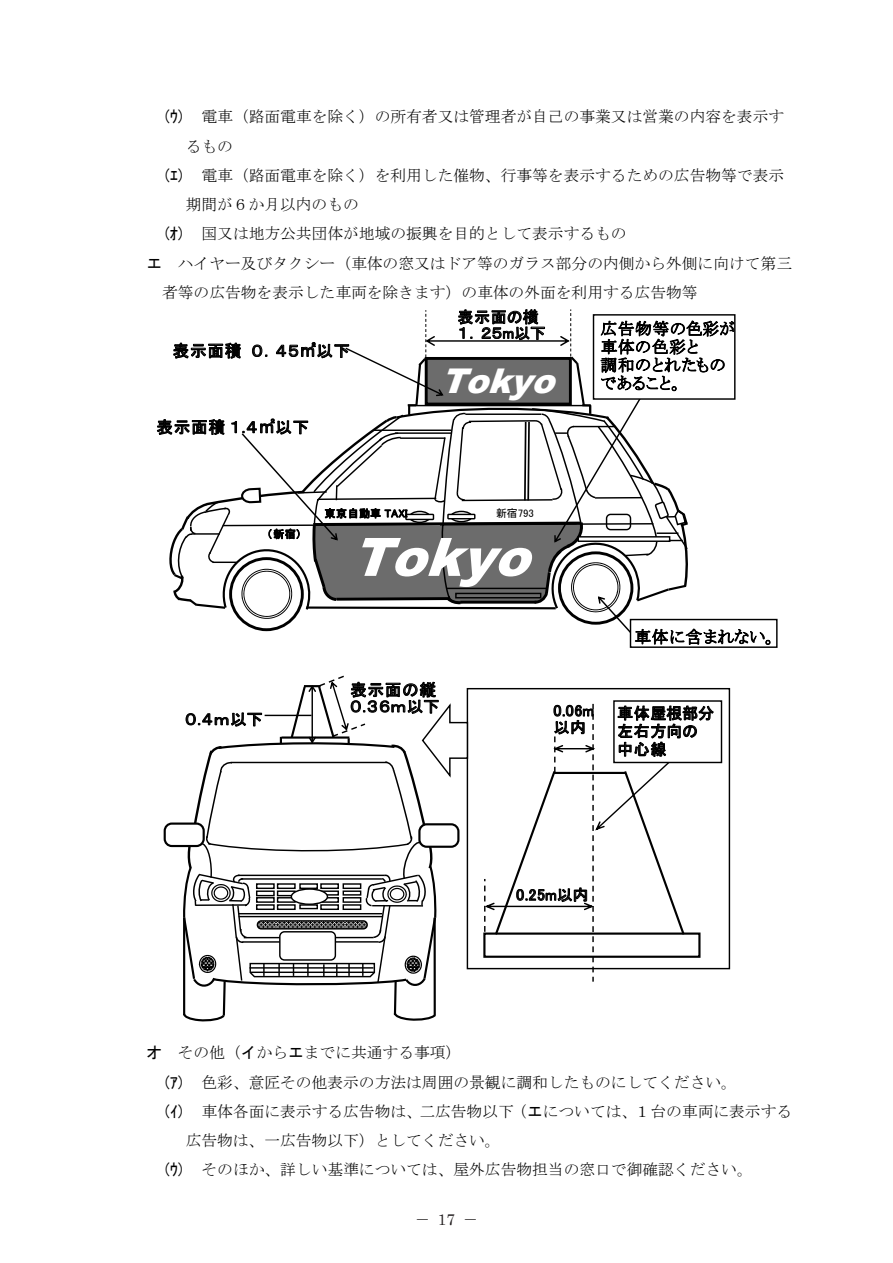
<style>
.page{position:relative;width:893px;height:1263px;background:#fff}
.page>*{position:absolute;margin:0;border:0;box-sizing:border-box;transform-origin:0 0}
.t1{font:italic 900 52.95px "Arial";color:#fff}
.t2{font:italic 900 34.05px "Arial";color:#fff}
.t3{font:16.65px/16.6px "MS P Gothic";letter-spacing:.045em;color:#000}
.t4{font:16.65px/18.1px "MS P Mincho";letter-spacing:.045em;color:#000}
.t5{font:15.9px/15.9px "MS P Gothic";letter-spacing:.005em;color:#000}
.t6{font:15.9px/18px "MS P Gothic";letter-spacing:.045em;color:#000}
.t7{font:15.75px "MS Mincho";color:#000}
.t8{font:15.45px "MS Mincho";color:#231f20}
.t9{font:10.95px "MS P Gothic";letter-spacing:.03em;color:#000}
.t10{font:10.95px "MS P Gothic";letter-spacing:.01em;color:#000}
.s1{font-family:"MS Gothic"}
.s2{font-family:"Century"}
</style>
<div class="page">
<div style="left:593px;top:314px;width:142px;height:86px;border:1px solid #000"></div>
<svg style="left:169px;top:309px;width:521px;height:326px"></svg>
<div style="left:630px;top:619px;width:147px;height:28px;background:#fff"></div>
<div style="left:630px;top:619px;width:148px;height:29px;border:1px solid #000"></div>
<div style="left:164px;top:822px;width:41px;height:25px;border:2px solid #000;border-radius:7px"></div>
<div style="left:483px;top:932px;width:217px;height:26px;border:2px solid #000"></div>
<div style="left:613px;top:700px;width:109px;height:63px;border:1px solid #000"></div>
<svg style="left:484px;top:704px;width:202px;height:278px"></svg>
<div style="left:467px;top:688px;width:263px;height:281px;border:1px solid #000"></div>
<svg style="left:182px;top:675px;width:287px;height:346px"></svg>
<p class="t7" style="left:162px;top:109px;width:624px"><span class="s1">(ｳ)</span> 電車（路面電車を除く）の所有者又は管理者が自己の事業又は営業の内容を表示す</p>
<p class="t7" style="left:186px;top:138px;width:49px">るもの</p>
<p class="t7" style="left:162px;top:167px;width:624px"><span class="s1">(ｴ)</span> 電車（路面電車を除く）を利用した催物、行事等を表示するための広告物等で表示</p>
<p class="t7" style="left:186px;top:197px;width:175px">期間が６か月以内のもの</p>
<p class="t7" style="left:162px;top:226px;width:466px"><span class="s1">(ｵ)</span> 国又は地方公共団体が地域の振興を目的として表示するもの</p>
<p class="t7" style="left:146px;top:255px;width:647px"><span class="s1">エ</span> ハイヤー及びタクシー（車体の窓又はドア等のガラス部分の内側から外側に向けて第三</p>
<p class="t7" style="left:162px;top:284px;width:537px">者等の広告物を表示した車両を除きます）の車体の外面を利用する広告物等</p>
<p class="t3" style="left:173px;top:342px;width:179px">表示面積 ０．４５㎡以下</p>
<p class="t3" style="left:156px;top:419px;width:154px">表示面積１.４㎡以下</p>
<p class="t5" style="left:457px;top:309px;width:90px">表示面の横<br>１．２５m以下</p>
<h2 class="t2" style="left:440px;top:356px;width:131px">Tokyo</h2>
<p class="t10" style="left:267px;top:528px;width:36px">（新宿）</p>
<p class="t9" style="left:324px;top:508px;width:85px">東京自動車 TAXI</p>
<p class="t10" style="left:496px;top:508px;width:40px">新宿793</p>
<h1 class="t1" style="left:351px;top:518px;width:204px">Tokyo</h1>
<p class="t4" style="left:600px;top:319px;width:136px">広告物等の色彩が車体の色彩と<br>調和のとれたものであること。</p>
<p class="t4" style="left:634px;top:628px;width:144px">車体に含まれない。</p>
<p class="t3" style="left:185px;top:711px;width:79px">０.４ｍ以下</p>
<p class="t3" style="left:350px;top:681px;width:91px">表示面の縦<br>０.３６ｍ以下</p>
<p class="t5" style="left:553px;top:702px;width:42px;line-height:16.5px">0.06m以内</p>
<p class="t6" style="left:617px;top:704px;width:98px">車体屋根部分左右方向の中心線</p>
<p class="t5" style="left:516px;top:887px;width:74px">0.25m以内</p>
<p class="t7" style="left:146px;top:1045px;width:316px"><span class="s1">オ</span> その他（<span class="s1">イ</span>から<span class="s1">エ</span>までに共通する事項）</p>
<p class="t7" style="left:162px;top:1074px;width:576px"><span class="s1">(ｱ)</span> 色彩、意匠その他表示の方法は周囲の景観に調和したものにしてください。</p>
<p class="t7" style="left:162px;top:1103px;width:632px"><span class="s1">(ｲ)</span> 車体各面に表示する広告物は、二広告物以下（<span class="s1">エ</span>については、１台の車両に表示する</p>
<p class="t7" style="left:186px;top:1133px;width:316px">広告物は、一広告物以下）としてください。</p>
<p class="t7" style="left:162px;top:1162px;width:592px"><span class="s1">(ｳ)</span> そのほか、詳しい基準については、屋外広告物担当の窓口で御確認ください。</p>
<p class="t8" style="left:415px;top:1211px;width:65px">－ <span class="s2">17</span> －</p>
<p class="t7" style="left:416px;top:1202px;width:66px">－ <span class="s2">17</span> －</p>
</div>
